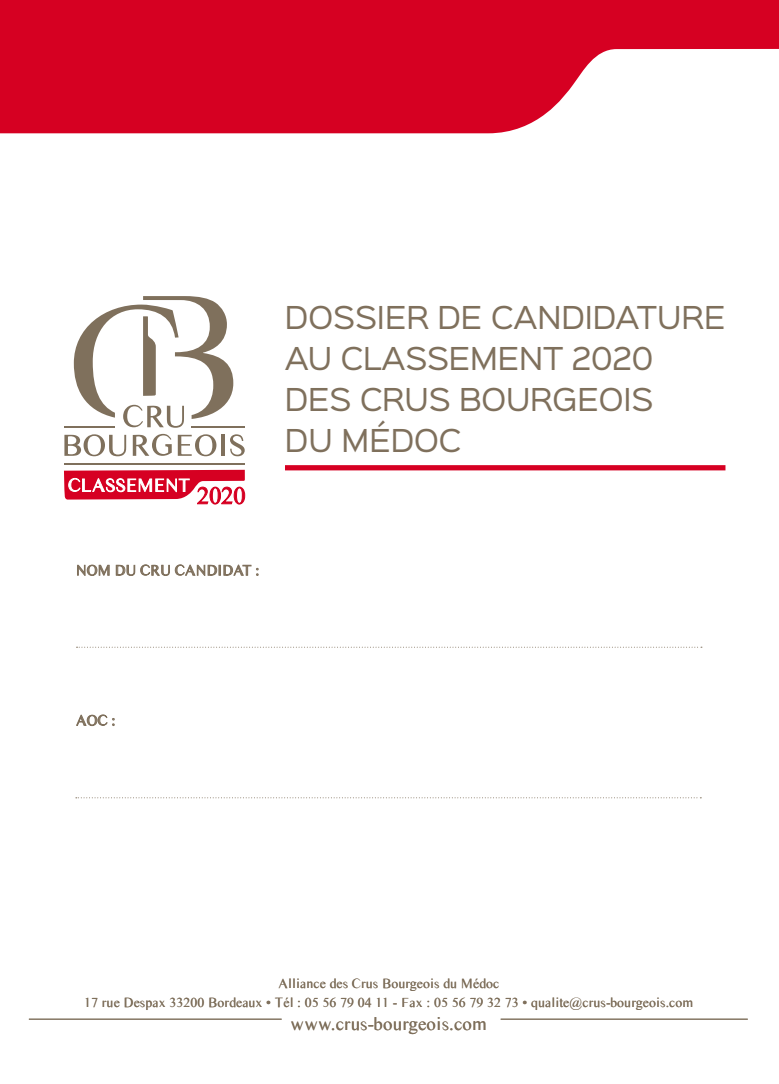
<style>
.page{position:relative;width:779px;height:1084px;background:#fff}
.page>*{position:absolute;margin:0;border:0;box-sizing:border-box;transform-origin:0 0}
.t1{font:28.38px/41.2px "Sinkin Sans 400";letter-spacing:-.005em;color:#7f705c}
.t2{font:18.75px "Times Sans Serif";letter-spacing:.01em;color:#7f705c}
.t3{font:15px "Times Sans Serif";color:#7f705c}
.t4{font:13.75px/18.9px "Times Sans Serif";letter-spacing:.01em;color:#7f705c;text-align:center}
</style>
<div class="page">
<hr style="left:191px;top:426px;width:54px;height:2px;background:#7f705c">
<hr style="left:64px;top:426px;width:51px;height:2px;background:#7f705c">
<hr style="left:64px;top:463px;width:181px;height:1px;background:#7f705c">
<svg style="left:74px;top:296px;width:159px;height:131px"></svg>
<svg style="left:64px;top:434px;width:62px;height:22px"></svg>
<svg style="left:133px;top:434px;width:39px;height:22px"></svg>
<svg style="left:178px;top:434px;width:38px;height:22px"></svg>
<hr style="left:221px;top:434px;width:3px;height:21px;background:#7f705c">
<svg style="left:230px;top:434px;width:14px;height:22px"></svg>
<svg style="left:64px;top:469px;width:181px;height:35px"></svg>
<div style="left:285px;top:465px;width:440px;height:5px;background:#d60022"></div>
<svg style="left:77px;top:564px;width:33px;height:12px"></svg>
<svg style="left:116px;top:564px;width:143px;height:12px"></svg>
<svg style="left:76px;top:714px;width:39px;height:12px"></svg>
<svg style="left:3px;top:0;width:775px;height:133px;fill:#d60022"></svg>
<svg style="left:76px;top:797px;width:622px;height:1px"></svg>
<svg style="left:76px;top:646px;width:622px;height:1px"></svg>
<svg style="left:0;top:0;width:3px;height:133px"></svg>
<hr style="left:29px;top:1018px;width:252px;height:1px;background:#7f705c">
<hr style="left:500px;top:1018px;width:247px;height:1px;background:#7f705c">
<h1 class="t1" style="left:285px;top:294px;width:441px">DOSSIER DE CANDIDATURE<br>AU CLASSEMENT 2020<br>DES CRUS BOURGEOIS<br>DU MÉDOC</h1>
<p class="t3" style="left:76px;top:560px;width:185px">NOM DU CRU CANDIDAT :</p>
<p class="t3" style="left:76px;top:710px;width:41px">AOC :</p>
<p class="t4" style="left:84px;top:973px;width:610px">Alliance des Crus Bourgeois du Médoc<br>17 rue Despax 33200 Bordeaux • Tél : 05 56 79 04 11 - Fax : 05 56 79 32 73 • qualite@crus-bourgeois.com</p>
<h2 class="t2" style="left:290px;top:1010px;width:198px">www.crus-bourgeois.com</h2>
</div>
